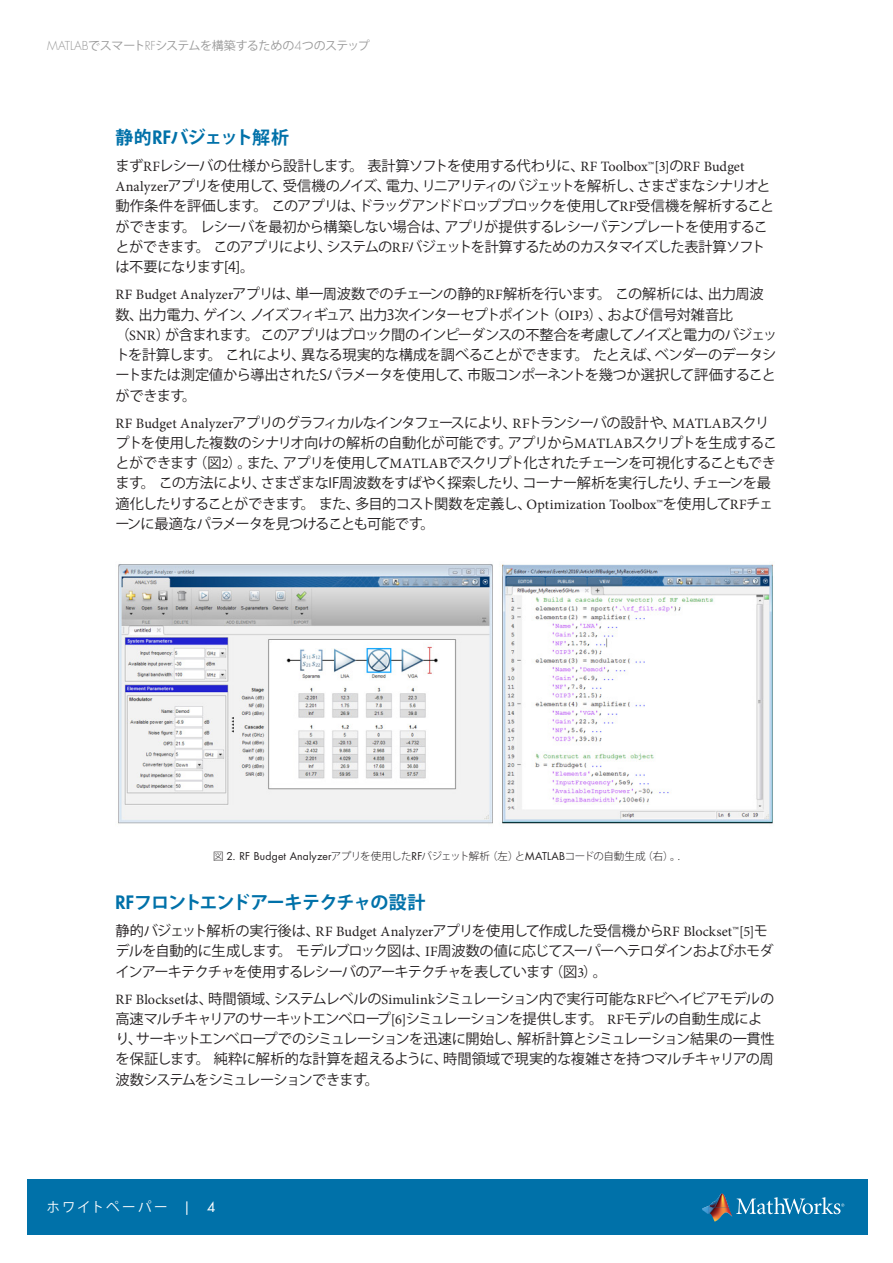
<style>
.page{position:relative;width:893px;height:1263px;background:#fff}
.page>*{position:absolute;margin:0;border:0;box-sizing:border-box;transform-origin:0 0}
.t1{font:700 18px "Koz Go Pr 6 N";letter-spacing:-.05em;color:#0071a9}
.t2{font:14.25px/20.2px "Koz Go Pr 6 N";letter-spacing:-.055em;color:#231f20}
.t3{font:13.5px "Koz Go Pr 6 N";letter-spacing:.16em;color:#fff}
.t4{font:12px "Koz Go Pr 6 N";letter-spacing:-.04em;color:#999}
.t5{font:300 10.5px "Koz Go Pr 6 N";letter-spacing:-.05em;color:#231f20}
.s1{font-family:"Futura Std";font-weight:300}
.s2{font-family:"Futura Std";font-weight:800}
.s3{font-family:"Minion Pro"}
.s4{font-family:"Futura Std";font-weight:400}
.s5{font-family:"Futura Std"}
</style>
<div class="page">
<div style="left:27px;top:1179px;width:841px;height:56px;background:#0071a9"></div>
<img style="left:709px;top:1193px;width:20px;height:14px">
<svg style="left:702px;top:1206px;width:7px;height:8px"></svg>
<img style="left:709px;top:1207px;width:23px;height:14px">
<svg style="left:736px;top:1197px;width:108px;height:17px"></svg>
<img style="left:118px;top:564px;width:655px;height:260px">
<p class="t4" style="left:47px;top:39px;width:324px"><span class="s1">MATLAB</span>でスマート<span class="s1">RF</span>システムを構築するための<span class="s1">4</span>つのステップ</p>
<p class="t1" style="left:115px;top:127px;width:175px">静的<span class="s2">RF</span>バジェット解析</p>
<p class="t2" style="left:115px;top:156px;width:660px">まず<span class="s3">RF</span>レシーバの仕様から設計します。 表計算ソフトを使用する代わりに、<span class="s3">RF Toolbox™[3]</span>の<span class="s3">RF Budget Analyzer</span>アプリを使用して、受信機のノイズ、電力、リニアリティのバジェットを解析し、さまざまなシナリオと動作条件を評価します。 このアプリは、ドラッグアンドドロップブロックを使用して<span class="s3">RF</span>受信機を解析することができます。 レシーバを最初から構築しない場合は、アプリが提供するレシーバテンプレートを使用することができます。 このアプリにより、システムの<span class="s3">RF</span>バジェットを計算するためのカスタマイズした表計算ソフトは不要になります[4]。</p>
<p class="t2" style="left:115px;top:284px;width:663px"><span class="s3">RF Budget Analyzer</span>アプリは、単一周波数でのチェーンの静的<span class="s3">RF</span>解析を行います。 この解析には、出力周波数、出力電力、ゲイン、ノイズフィギュア、出力3次インターセプトポイント（<span class="s3">OIP3</span>）、および信号対雑音比<br>（<span class="s3">SNR</span>）が含まれます。 このアプリはブロック間のインピーダンスの不整合を考慮してノイズと電力のバジェットを計算します。 これにより、異なる現実的な構成を調べることができます。 たとえば、ベンダーのデータシートまたは測定値から導出されたSパラメータを使用して、市販コンポーネントを幾つか選択して評価することができます。</p>
<p class="t2" style="left:115px;top:412px;width:663px"><span class="s3">RF Budget Analyzer</span>アプリのグラフィカルなインタフェースにより、<span class="s3">RF</span>トランシーバの設計や、<span class="s3">MATLAB</span>スクリプトを使用した複数のシナリオ向けの解析の自動化が可能です。アプリから<span class="s3">MATLAB</span>スクリプトを生成することができます（図<span class="s3">2</span>）。また、アプリを使用して<span class="s3">MATLAB</span>でスクリプト化されたチェーンを可視化することもできます。 この方法により、さまざまなIF周波数をすばやく探索したり、コーナー解析を実行したり、チェーンを最適化したりすることができます。 また、多目的コスト関数を定義し、<span class="s3">Optimization Toolbox™</span>を使用して<span class="s3">RF</span>チェーンに最適なパラメータを見つけることも可能です。</p>
<p class="t5" style="left:213px;top:850px;width:469px">図 <span class="s4">2. RF Budget Analyzer</span>アプリを使用した<span class="s4">RF</span>バジェット解析（左）と<span class="s4">MATLAB</span>コードの自動生成（右）。.</p>
<p class="t1" style="left:115px;top:892px;width:312px"><span class="s2">RF</span>フロントエンドアーキテクチャの設計</p>
<p class="t2" style="left:115px;top:921px;width:660px">静的バジェット解析の実行後は、<span class="s3">RF Budget Analyzer</span>アプリを使用して作成した受信機から<span class="s3">RF Blockset™[5]</span>モデルを自動的に生成します。 モデルブロック図は、<span class="s3">IF</span>周波数の値に応じてスーパーヘテロダインおよびホモダインアーキテクチャを使用するレシーバのアーキテクチャを表しています（図<span class="s3">3</span>）。</p>
<p class="t2" style="left:115px;top:988px;width:661px"><span class="s3">RF Blockset</span>は、時間領域、システムレベルの<span class="s3">Simulink</span>シミュレーション内で実行可能な<span class="s3">RF</span>ビヘイビアモデルの高速マルチキャリアのサーキットエンベロープ<span class="s3">[6]</span>シミュレーションを提供します。 <span class="s3">RF</span>モデルの自動生成により、サーキットエンベロープでのシミュレーションを迅速に開始し、解析計算とシミュレーション結果の一貫性を保証します。 純粋に解析的な計算を超えるように、時間領域で現実的な複雑さを持つマルチキャリアの周波数システムをシミュレーションできます。</p>
<p class="t3" style="left:46px;top:1200px;width:170px">ホワイトペーパー <span class="s5">| 4</span></p>
</div>
